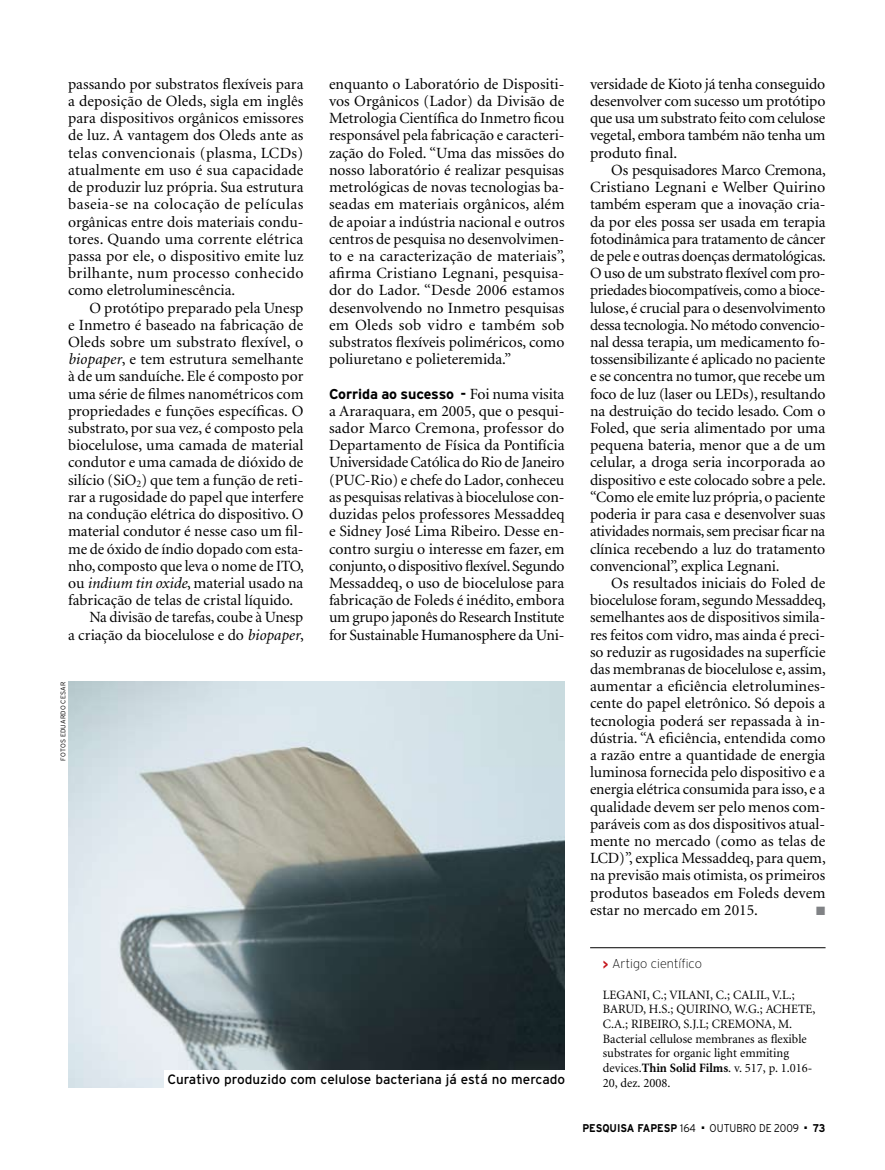
<style>
.page{position:relative;width:885px;height:1170px;background:#fff}
.page>*{position:absolute;margin:0;border:0;box-sizing:border-box;transform-origin:0 0}
.t1{font:15.6px/17.2px "Minion";color:#000;text-align:justify}
.t2{font:700 14.25px "Interstate";letter-spacing:-.005em;color:#000}
.t3{font:13.5px "Interstate";color:#000}
.t4{font:12.75px/14.7px "Minion";color:#000}
.t5{font:200 12.75px "Interstate";color:#000}
.t6{font:12px "Zapf Dingbats";color:#808285}
.t7{font:700 11.25px "Interstate";color:#000;scale:.9 1}
.t8{font:300 11.25px "Interstate";color:#000;scale:.9 1}
.t9{font:300 6.75px "Interstate";letter-spacing:.01em;color:#000}
.s1{font-style:italic}
.s2{font-family:"Minion";font-weight:400;font-size:15.6px}
.s3{font-weight:700;color:#c4161c}
.s4{font-weight:700}
.s5{font-weight:300}
</style>
<div class="page">
<hr style="left:590px;top:947px;width:235px;height:1px;background:#000">
<img style="left:68px;top:682px;width:496px;height:404px">
<div style="left:164px;top:1069px;width:412px;height:20px;background:#fff"></div>
<p class="t1" style="left:68px;top:76px;width:237px">passando por substratos flexíveis para a deposição de Oleds, sigla em inglês para dispositivos orgânicos emissores de luz. A vantagem dos Oleds ante as telas convencionais (plasma, LCDs) atualmente em uso é sua capacidade de produzir luz própria. Sua estrutura baseia-se na colocação de películas orgânicas entre dois materiais condu&shy;tores. Quando uma corrente elétrica passa por ele, o dispositivo emite luz brilhante, num processo conhecido como eletroluminescência.</p>
<p class="t1" style="left:89px;top:299px;width:215px">O protótipo preparado pela Unesp</p>
<p class="t1" style="left:68px;top:317px;width:237px">e Inmetro é baseado na fabricação de</p>
<p class="t1" style="left:68px;top:334px;width:237px">Oleds sobre um substrato flexível, o</p>
<p class="t1" style="left:68px;top:351px;width:237px"><span class="s1">biopaper</span>, e tem estrutura semelhante</p>
<p class="t1" style="left:68px;top:368px;width:237px">à de um sanduíche. Ele é composto por</p>
<p class="t1" style="left:68px;top:385px;width:237px">uma série de filmes nanométricos com</p>
<p class="t1" style="left:68px;top:403px;width:237px">propriedades e funções específicas. O</p>
<p class="t1" style="left:68px;top:420px;width:237px">substrato, por sua vez, é composto pela</p>
<p class="t1" style="left:68px;top:437px;width:237px">biocelulose, uma camada de material</p>
<p class="t1" style="left:68px;top:454px;width:237px">condutor e uma camada de dióxido de</p>
<p class="t1" style="left:68px;top:471px;width:237px">silício (SiO<sub>2</sub>) que tem a função de reti-</p>
<p class="t1" style="left:68px;top:489px;width:237px">rar a rugosidade do papel que interfere</p>
<p class="t1" style="left:68px;top:506px;width:237px">na condução elétrica do dispositivo. O</p>
<p class="t1" style="left:68px;top:523px;width:237px">material condutor é nesse caso um fil-</p>
<p class="t1" style="left:68px;top:540px;width:237px">me de óxido de índio dopado com esta-</p>
<p class="t1" style="left:68px;top:557px;width:237px">nho, composto que leva o nome de ITO,</p>
<p class="t1" style="left:68px;top:575px;width:237px">ou <span class="s1">indium tin oxide</span>, material usado na</p>
<p class="t1" style="left:68px;top:592px;width:226px">fabricação de telas de cristal líquido.</p>
<p class="t1" style="left:89px;top:609px;width:215px">Na divisão de tarefas, coube à Unesp</p>
<p class="t1" style="left:68px;top:626px;width:237px">a criação da biocelulose e do <span class="s1">biopaper</span>,</p>
<p class="t9" style="left:59px;top:760px;width:80px;rotate:-90deg">FOTOS EDUARDO CESAR</p>
<p class="t1" style="left:329px;top:76px;width:237px">enquanto o Laboratório de Dispositi&shy;vos Orgânicos (Lador) da Divisão de Metrologia Científica do Inmetro ficou responsável pela fabricação e caracteri&shy;zação do Foled. “Uma das missões do nosso laboratório é realizar pesquisas metrológicas de novas tecnologias ba&shy;seadas em materiais orgânicos, além de apoiar a indústria nacional e outros centros de pesquisa no desenvolvimen&shy;to e na caracterização de materiais”, afirma Cristiano Legnani, pesquisa&shy;dor do Lador. “Desde 2006 estamos desenvolvendo no Inmetro pesquisas em Oleds sob vidro e também sob substratos flexíveis poliméricos, como poliuretano e polieteremida.”</p>
<p class="t2" style="left:329px;top:385px;width:237px">Corrida ao sucesso - <span class="s2">Foi numa visita</span></p>
<p class="t1" style="left:329px;top:403px;width:237px">a Araraquara, em 2005, que o pesqui&shy;sador Marco Cremona, professor do Departamento de Física da Pontifícia Universidade Católica do Rio de Janeiro (PUC-Rio) e chefe do Lador, conheceu as pesquisas relativas à biocelulose con&shy;duzidas pelos professores Messaddeq e Sidney José Lima Ribeiro. Desse en&shy;contro surgiu o interesse em fazer, em conjunto, o dispositivo flexível. Segundo Messaddeq, o uso de biocelulose para fabricação de Foleds é inédito, embora um grupo japonês do Research Institute for Sustainable Humanosphere da Uni-</p>
<p class="t3" style="left:167px;top:1071px;width:399px">Curativo produzido com celulose bacteriana já está no mercado</p>
<p class="t1" style="left:590px;top:76px;width:237px">versidade de Kioto já tenha conseguido desenvolver com sucesso um protótipo que usa um substrato feito com celulose vegetal, embora também não tenha um produto final.</p>
<p class="t1" style="left:590px;top:162px;width:237px;text-indent:21px">Os pesquisadores Marco Cremona, Cristiano Legnani e Welber Quirino também esperam que a inovação cria&shy;da por eles possa ser usada em terapia fotodinâmica para tratamento de câncer de pele e outras doenças dermatológicas.<br>O uso de um substrato flexível com pro&shy;priedades biocompatíveis, como a bioce&shy;lulose, é crucial para o desenvolvimento dessa tecnologia. No método convencio&shy;nal dessa terapia, um medicamento fo&shy;tossensibilizante é aplicado no paciente e se concentra no tumor, que recebe um foco de luz (laser ou LEDs), resultando na destruição do tecido lesado. Com o Foled, que seria alimentado por uma pequena bateria, menor que a de um celular, a droga seria incorporada ao dispositivo e este colocado sobre a pele. “Como ele emite luz própria, o paciente poderia ir para casa e desenvolver suas atividades normais, sem precisar ficar na clínica recebendo a luz do tratamento convencional”, explica Legnani.</p>
<p class="t1" style="left:590px;top:575px;width:237px;text-indent:21px">Os resultados iniciais do Foled de biocelulose foram, segundo Messaddeq, semelhantes aos de dispositivos simila&shy;res feitos com vidro, mas ainda é preci&shy;so reduzir as rugosidades na superfície das membranas de biocelulose e, assim, aumentar a eficiência eletrolumines&shy;cente do papel eletrônico. Só depois a tecnologia poderá ser repassada à in&shy;dústria. “A eficiência, entendida como a razão entre a quantidade de energia luminosa fornecida pelo dispositivo e a energia elétrica consumida para isso, e a qualidade devem ser pelo menos com&shy;paráveis com as dos dispositivos atual&shy;mente no mercado (como as telas de LCD)”, explica Messaddeq, para quem, na previsão mais otimista, os primeiros produtos baseados em Foleds devem estar no mercado em 2015.</p>
<p class="t6" style="left:816px;top:905px;width:11px">■</p>
<p class="t5" style="left:602px;top:956px;width:100px"><span class="s3">&gt;</span> Artigo científico</p>
<p class="t4" style="left:602px;top:987px;width:83px">Legani, C.; Vilani</p>
<p class="t4" style="left:710px;top:987px;width:39px">, C.; Calil</p>
<p class="t4" style="left:602px;top:987px;width:193px;text-indent:164px">, V.L.;<br>Barud, H.S.; Quirino, W.G.; Achete</p>
<p class="t4" style="left:812px;top:1002px;width:4px">,</p>
<p class="t4" style="left:602px;top:1016px;width:36px">C.A.; Ribei</p>
<p class="t4" style="left:661px;top:1016px;width:77px">ro, S.J.L; Cremona</p>
<p class="t4" style="left:602px;top:1016px;width:211px;text-indent:169px">, M.<br>Bacterial cellulose membranes as flexible substrates for organic light emmiting devices.<span class="s4">Thin Solid Films</span>. v. 517, p. 1.016-<br>20, dez. 2008.</p>
<p class="t7" style="left:582px;top:1121px;width:128px">PESQUISA FAPESP <span class="s5">164</span></p>
<p class="t8" style="left:701px;top:1121px;width:110px">■ OUTUBRO DE 2009</p>
<p class="t7" style="left:804px;top:1121px;width:25px">■ 73</p>
</div>
